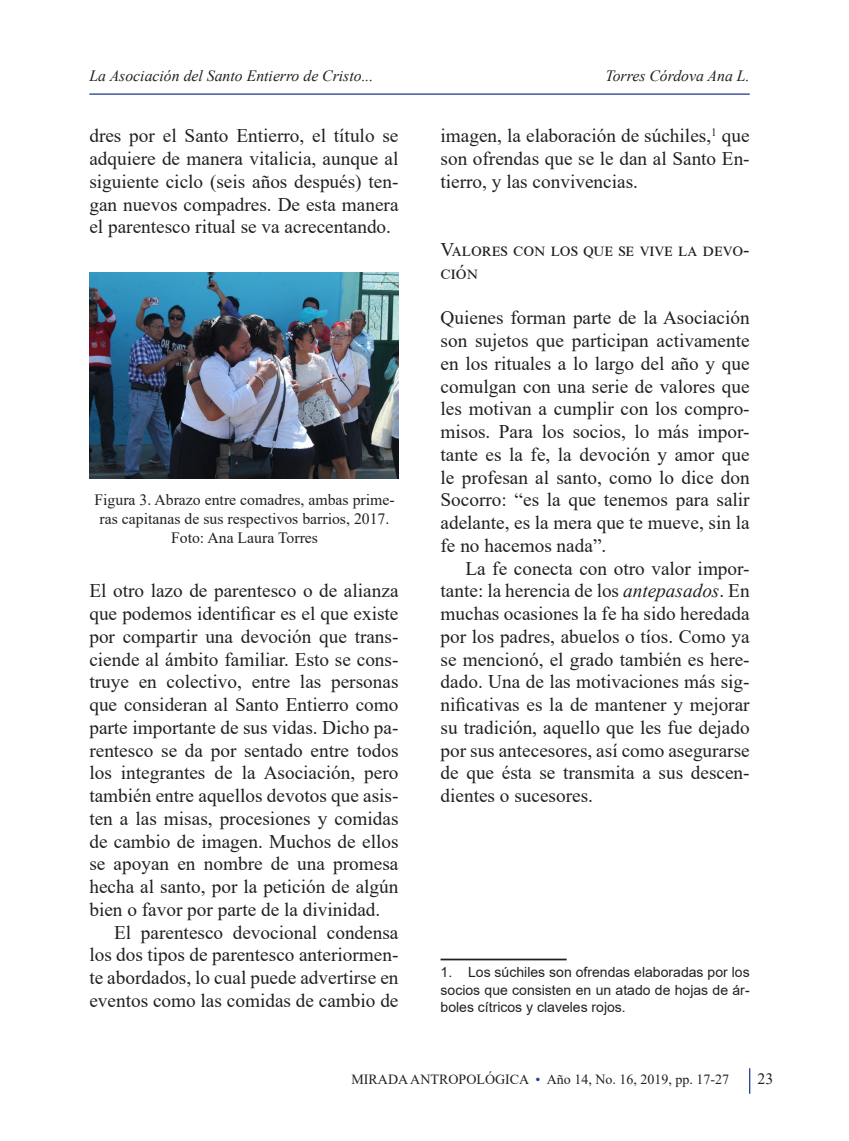
<style>
.page{position:relative;width:849px;height:1141px;background:#fff}
.page>*{position:absolute;margin:0;border:0;box-sizing:border-box;transform-origin:0 0}
.texto{font:19.25px/22.8px "Times New Roman";color:#231f20;text-align:justify}
.sangria_texto{font:19.25px/22.8px "Times New Roman";color:#231f20;text-align:justify}
.subtitulo{font:19.25px/22.8px "Times New Roman";letter-spacing:.005em;color:#231f20}
.pie_de_imagen{font:15.75px/19.2px "Times New Roman";color:#231f20;text-align:center}
.t1{font:italic 15.75px "Times New Roman";color:#231f20}
.nota_al_pie{font:14px/17.5px "Arial";color:#231f20;text-align:justify}
.t2{font:14px "Times New Roman";color:#231f20}
.s1{font-style:italic}
.s2{color:#253f8e}
</style>
<div class="page">
<hr style="left:748px;top:1068px;width:2px;height:26px;background:#253f8e">
<hr style="left:89px;top:93px;width:660px;height:2px;background:#253f8e">
<hr style="left:440px;top:959px;width:126px;height:1px;background:#231f20">
<img style="left:89px;top:273px;width:309px;height:206px">
<p class="t1" style="left:89px;top:65px;width:285px">La Asociación del Santo Entierro de Cristo...</p>
<p class="t1" style="left:605px;top:65px;width:146px">Torres Córdova Ana L.</p>
<p class="sangria_texto" style="left:89px;top:124px;width:310px">dres por el Santo Entierro, el título se adquiere de manera vitalicia, aunque al siguiente ciclo (seis años después) ten&shy;gan nuevos compadres. De esta manera el parentesco ritual se va acrecentando.</p>
<p class="pie_de_imagen" style="left:94px;top:489px;width:302px">Figura 3. Abrazo entre comadres, ambas prime&shy;ras capitanas de sus respectivos barrios, 2017.<br>Foto: Ana Laura Torres</p>
<p class="texto" style="left:89px;top:579px;width:310px">El otro lazo de parentesco o de alianza que podemos identificar es el que existe por compartir una devoción que trans&shy;ciende al ámbito familiar. Esto se cons&shy;truye en colectivo, entre las personas que consideran al Santo Entierro como parte importante de sus vidas. Dicho pa&shy;rentesco se da por sentado entre todos los integrantes de la Asociación, pero también entre aquellos devotos que asis&shy;ten a las misas, procesiones y comidas de cambio de imagen. Muchos de ellos se apoyan en nombre de una promesa hecha al santo, por la petición de algún bien o favor por parte de la divinidad.</p>
<p class="sangria_texto" style="left:89px;top:920px;width:310px;text-indent:25px">El parentesco devocional condensa los dos tipos de parentesco anteriormen&shy;te abordados, lo cual puede advertirse en eventos como las comidas de cambio de</p>
<p class="sangria_texto" style="left:440px;top:124px;width:310px">imagen, la elaboración de súchiles,<sup>1</sup> que son ofrendas que se le dan al Santo En&shy;tierro, y las convivencias.</p>
<p class="subtitulo" style="left:440px;top:238px;width:310px">Valores con los que se vive la devo&shy;ción</p>
<p class="texto" style="left:440px;top:306px;width:310px">Quienes forman parte de la Asociación son sujetos que participan activamente en los rituales a lo largo del año y que comulgan con una serie de valores que les motivan a cumplir con los compro&shy;misos. Para los socios, lo más impor&shy;tante es la fe, la devoción y amor que le profesan al santo, como lo dice don Socorro: “es la que tenemos para salir adelante, es la mera que te mueve, sin la fe no hacemos nada”.</p>
<p class="sangria_texto" style="left:440px;top:556px;width:310px;text-indent:25px">La fe conecta con otro valor impor&shy;tante: la herencia de los <span class="s1">antepasados</span>. En muchas ocasiones la fe ha sido heredada por los padres, abuelos o tíos. Como ya se mencionó, el grado también es here&shy;dado. Una de las motivaciones más sig&shy;nificativas es la de mantener y mejorar su tradición, aquello que les fue dejado por sus antecesores, así como asegurarse de que ésta se transmita a sus descen&shy;dientes o sucesores.</p>
<p class="nota_al_pie" style="left:440px;top:963px;width:310px">1. Los súchiles son ofrendas elaboradas por los socios que consisten en un atado de hojas de ár&shy;boles cítricos y claveles rojos.</p>
<p class="t2" style="left:351px;top:1070px;width:379px">MIRADA ANTROPOLÓGICA <span class="s2">•</span> Año 14, No. 16, 2019, pp. 17-27</p>
<p class="pie_de_imagen" style="left:757px;top:1069px;width:17px">23</p>
</div>
